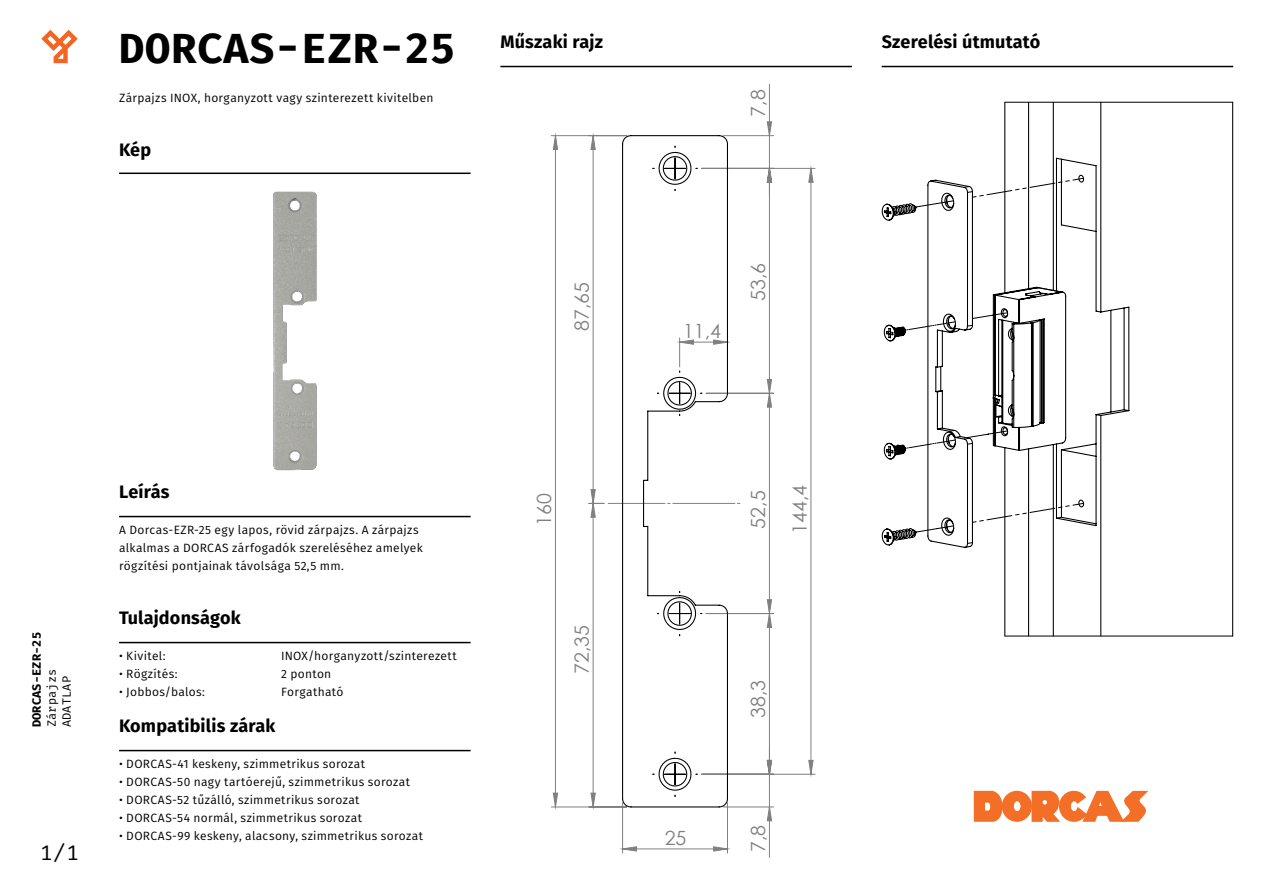
<style>
.page{position:relative;width:1263px;height:893px;background:#fff}
.page>*{position:absolute;margin:0;border:0;box-sizing:border-box;transform-origin:0 0}
.t1{font:700 42px "Fira Mono";letter-spacing:.02em;color:#000}
.t2{font:21px "Fira Mono";color:#000}
.t3{font:19.65px "Century Gothic";color:#808080}
.t4{font:700 18px "Fira Sans";letter-spacing:.01em;color:#000}
.t5{font:12px/18px "Fira Sans";letter-spacing:.025em;color:#000}
.t6{font:12px/15px "Fira Mono";letter-spacing:.01em;color:#000}
.t7{font:700 12px "Fira Mono";letter-spacing:.01em;color:#000}
</style>
<div class="page">
<svg style="left:41px;top:30px;width:37px;height:33px"></svg>
<hr style="left:119px;top:173px;width:352px;height:1px;background:#000">
<svg style="left:974px;top:791px;width:174px;height:31px"></svg>
<hr style="left:119px;top:516px;width:352px;height:1px;background:#000">
<hr style="left:500px;top:66px;width:352px;height:1px;background:#000">
<img style="left:137px;top:174px;width:316px;height:297px">
<hr style="left:882px;top:66px;width:351px;height:1px;background:#000">
<hr style="left:727px;top:803px;width:1px;height:50px;background:#808080">
<hr style="left:622px;top:803px;width:1px;height:50px;background:#808080">
<hr style="left:769px;top:807px;width:1px;height:50px;background:#808080">
<hr style="left:723px;top:807px;width:51px;height:1px;background:#808080">
<hr style="left:769px;top:84px;width:1px;height:52px;background:#808080">
<hr style="left:723px;top:135px;width:51px;height:1px;background:#808080">
<hr style="left:551px;top:135px;width:76px;height:1px;background:#808080">
<hr style="left:551px;top:807px;width:76px;height:1px;background:#808080">
<hr style="left:701px;top:774px;width:114px;height:1px;background:#808080">
<hr style="left:701px;top:168px;width:114px;height:1px;background:#808080">
<svg style="left:623px;top:821px;width:104px;height:30px"></svg>
<svg style="left:553px;top:122px;width:218px;height:699px"></svg>
<svg style="left:767px;top:168px;width:46px;height:606px"></svg>
<svg style="left:621px;top:134px;width:108px;height:674px"></svg>
<svg style="left:881px;top:101px;width:353px;height:536px"></svg>
<svg style="left:902px;top:321px;width:54px;height:10px"></svg>
<svg style="left:971px;top:312px;width:37px;height:7px"></svg>
<svg style="left:902px;top:439px;width:54px;height:10px"></svg>
<svg style="left:966px;top:430px;width:42px;height:9px"></svg>
<svg style="left:916px;top:525px;width:38px;height:8px"></svg>
<svg style="left:971px;top:502px;width:113px;height:21px"></svg>
<svg style="left:916px;top:200px;width:38px;height:8px"></svg>
<svg style="left:971px;top:177px;width:113px;height:21px"></svg>
<hr style="left:119px;top:642px;width:352px;height:1px;background:#000">
<hr style="left:119px;top:750px;width:352px;height:1px;background:#000">
<h1 class="t1" style="left:119px;top:19px;width:338px">DORCAS-EZR-25</h1>
<p class="t5" style="left:119px;top:89px;width:316px">Zárpajzs INOX, horganyzott vagy szinterezett kivitelben</p>
<h3 class="t4" style="left:119px;top:134px;width:34px">Kép</h3>
<h3 class="t4" style="left:500px;top:26px;width:104px">Műszaki rajz</h3>
<h3 class="t4" style="left:882px;top:26px;width:160px">Szerelési útmutató</h3>
<h3 class="t3" style="left:568px;top:331px;width:50px;rotate:-90deg">87,65</h3>
<h3 class="t3" style="left:744px;top:117px;width:29px;rotate:-90deg">7,8</h3>
<h3 class="t3" style="left:683px;top:317px;width:39px">11,4</h3>
<h3 class="t3" style="left:744px;top:301px;width:39px;rotate:-90deg">53,6</h3>
<p class="t7" style="left:28px;top:727px;width:97px;rotate:-90deg">DORCAS-EZR-25</p>
<p class="t6" style="left:45px;top:727px;width:60px;rotate:-90deg">Zárpajzs<br>ADATLAP</p>
<h2 class="t2" style="left:40px;top:838px;width:40px">1/1</h2>
<h3 class="t4" style="left:119px;top:476px;width:52px">Leírás</h3>
<p class="t5" style="left:119px;top:521px;width:305px">A Dorcas-EZR-25 egy lapos, rövid zárpajzs. A zárpajzs alkalmas a DORCAS zárfogadók szereléséhez amelyek rögzítési pontjainak távolsága 52,5 mm.</p>
<h3 class="t4" style="left:119px;top:602px;width:123px">Tulajdonságok</h3>
<p class="t5" style="left:119px;top:647px;width:48px">• Kivitel:</p>
<p class="t5" style="left:281px;top:647px;width:177px">INOX/horganyzott/szinterezett</p>
<p class="t5" style="left:119px;top:665px;width:60px">• Rögzítés:</p>
<p class="t5" style="left:281px;top:665px;width:52px">2 ponton</p>
<p class="t5" style="left:119px;top:683px;width:87px">• Jobbos/balos:</p>
<p class="t5" style="left:281px;top:683px;width:64px">Forgatható</p>
<h3 class="t4" style="left:119px;top:710px;width:158px">Kompatibilis zárak</h3>
<p class="t5" style="left:119px;top:755px;width:247px">• DORCAS-41 keskeny, szimmetrikus sorozat</p>
<p class="t5" style="left:119px;top:773px;width:292px">• DORCAS-50 nagy tartóerejű, szimmetrikus sorozat</p>
<p class="t5" style="left:119px;top:791px;width:242px">• DORCAS-52 tűzálló, szimmetrikus sorozat</p>
<p class="t5" style="left:119px;top:809px;width:244px">• DORCAS-54 normál, szimmetrikus sorozat</p>
<p class="t5" style="left:119px;top:827px;width:305px">• DORCAS-99 keskeny, alacsony, szimmetrikus sorozat</p>
<h3 class="t3" style="left:530px;top:526px;width:34px;rotate:-90deg">160</h3>
<h3 class="t3" style="left:786px;top:534px;width:50px;rotate:-90deg">144,4</h3>
<h3 class="t3" style="left:744px;top:529px;width:39px;rotate:-90deg">52,5</h3>
<h3 class="t3" style="left:568px;top:674px;width:50px;rotate:-90deg">72,35</h3>
<h3 class="t3" style="left:665px;top:824px;width:23px">25</h3>
<h3 class="t3" style="left:744px;top:718px;width:39px;rotate:-90deg">38,3</h3>
<h3 class="t3" style="left:744px;top:852px;width:29px;rotate:-90deg">7,8</h3>
</div>
